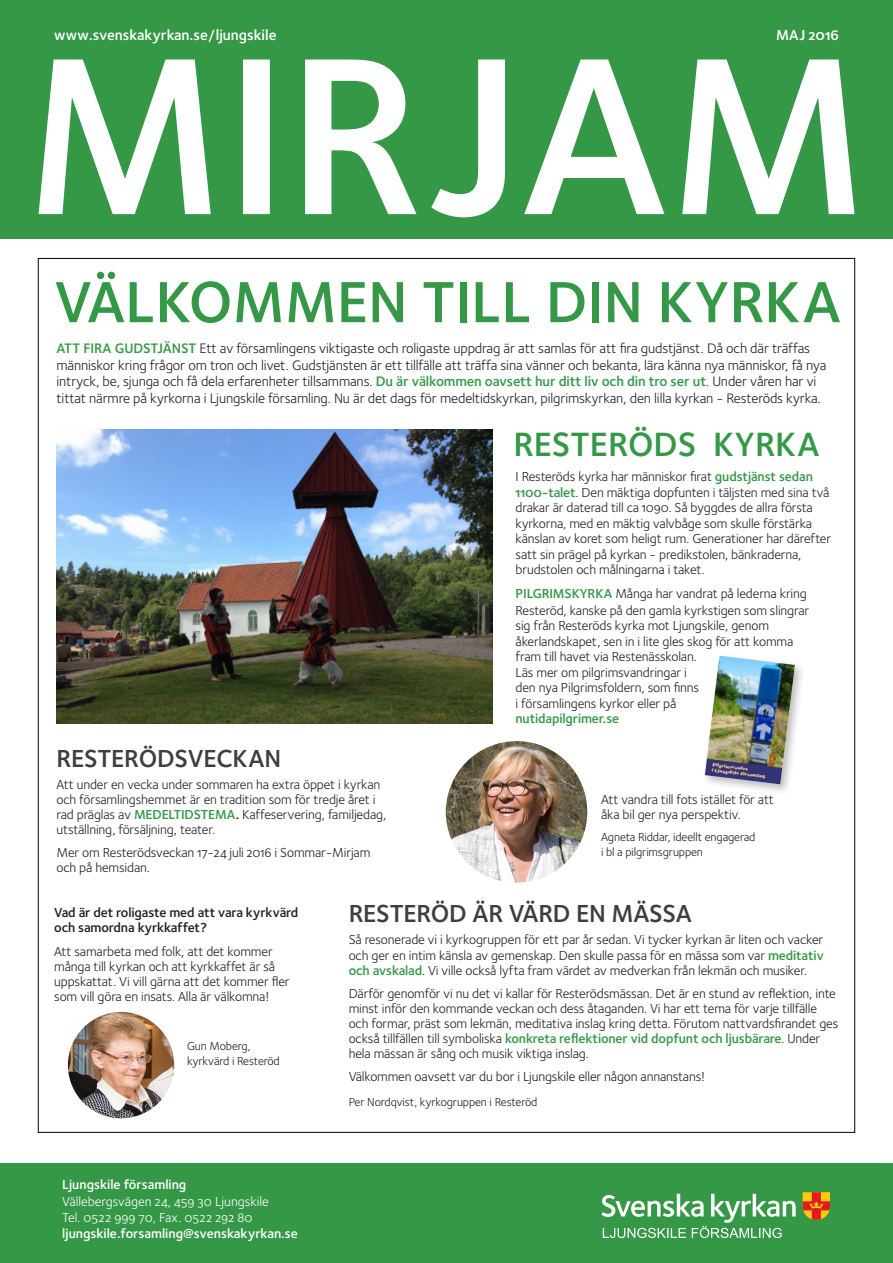
<style>
.page{position:relative;width:893px;height:1263px;background:#fff}
.page>*{position:absolute;margin:0;border:0;box-sizing:border-box;transform-origin:0 0}
.t1{font:60px "Foundry Sterling Demi OSF";color:#359847}
.t2{font:34.95px "Foundry Sterling Demi OSF";color:#359847}
.t3{font:25.5px "Foundry Sterling Demi OSF";letter-spacing:-.01em;color:#3e3e3f}
.t4{font:15px "Foundry Sterling Demi OSF";color:#fff}
.t5{font:14.25px/16.5px "Foundry Sterling Book OSF";letter-spacing:-.01em;color:#231f20}
.t6{font:13.5px/15.5px "Foundry Sterling Book OSF";letter-spacing:-.01em;color:#231f20}
.t7{font:13.5px "Foundry Sterling Book OSF";color:#fff}
.t8{font:13.5px "Foundry Sterling Demi OSF";color:#fff}
.t9{font:13.5px/15px "Foundry Sterling Demi OSF";letter-spacing:-.01em;color:#231f20}
.t10{font:12px "Foundry Sterling Book OSF";letter-spacing:-.01em;color:#231f20}
.t11{font:900 4.05px/5.4px "Hoefler Text";color:#fff}
.s1{font-family:"Foundry Sterling Demi OSF";color:#359847}
.s2{font-family:"Foundry Sterling Demi OSF"}
</style>
<div class="page">
<div style="left:0;top:0;width:893px;height:238px;background:#359847"></div>
<div style="left:0;top:1163px;width:893px;height:100px;background:#359847"></div>
<svg style="left:39px;top:59px;width:815px;height:158px"></svg>
<img style="left:68px;top:1012px;width:106px;height:106px;border-radius:53px">
<img style="left:57px;top:429px;width:436px;height:294px">
<svg style="left:803px;top:1192px;width:27px;height:28px"></svg>
<svg style="left:601px;top:1194px;width:195px;height:44px"></svg>
<div style="left:702px;top:652px;width:104px;height:144px;background:#231f20;opacity:.3"></div>
<img style="left:705px;top:656px;width:90px;height:128px">
<img style="left:446px;top:741px;width:141px;height:141px;border-radius:71px">
<p class="t4" style="left:54px;top:24px;width:224px">www.svenskakyrkan.se/ljungskile</p>
<p class="t4" style="left:776px;top:24px;width:64px">MAJ 2016</p>
<p class="t1" style="left:54px;top:260px;width:788px">VÄLKOMMEN TILL DIN KYRKA</p>
<p class="t5" style="left:57px;top:340px;width:771px"><span class="s1">ATT FIRA GUDSTJÄNST</span> Ett av församlingens viktigaste och roligaste uppdrag är att samlas för att fira gudstjänst. Då och där träffas människor kring frågor om tron och livet. Gudstjänsten är ett tillfälle att träffa sina vänner och bekanta, lära känna nya människor, få nya intryck, be, sjunga och få dela erfarenheter tillsammans. <span class="s1">Du är välkommen oavsett hur ditt liv och din tro ser ut</span>. Under våren har vi tittat närmre på kyrkorna i Ljungskile församling. Nu är det dags för medeltidskyrkan, pilgrimskyrkan, den lilla kyrkan - Resteröds kyrka.</p>
<p class="t2" style="left:513px;top:420px;width:308px">RESTERÖDS KYRKA</p>
<p class="t3" style="left:57px;top:740px;width:226px">RESTERÖDSVECKAN</p>
<p class="t6" style="left:57px;top:777px;width:331px;line-height:15px">Att under en vecka under sommaren ha extra öppet i kyrkan och församlingshemmet är en tradition som för tredje året i rad präglas av <span class="s1">MEDELTIDSTEMA</span><span class="s2">.</span> Kaffeservering, familjedag, utställning, försäljning, teater.</p>
<p class="t6" style="left:57px;top:844px;width:315px">Mer om Resterödsveckan 17-24 juli 2016 i Sommar-Mirjam</p>
<p class="t6" style="left:57px;top:859px;width:95px">och på hemsidan.</p>
<p class="t6" style="left:516px;top:468px;width:317px">I Resteröds kyrka har människor firat <span class="s1">gudstjänst sedan 1100-talet</span>. Den mäktiga dopfunten i täljsten med sina två drakar är daterad till ca 1090. Så byggdes de allra första kyrkorna, med en mäktig valvbåge som skulle förstärka känslan av koret som heligt rum. Generationer har därefter satt sin prägel på kyrkan - predikstolen, bänkraderna, brudstolen och målningarna i taket.</p>
<p class="t6" style="left:516px;top:585px;width:293px"><span class="s1">PILGRIMSKYRKA</span> Många har vandrat på lederna kring</p>
<p class="t6" style="left:516px;top:602px;width:295px">Resteröd, kanske på den gamla kyrkstigen som slingrar sig från Resteröds kyrka mot Ljungskile, genom åkerlandskapet, sen in i lite gles skog för att komma fram till havet via Restenässkolan.<br>Läs mer om pilgrimsvandringar i<br>den nya Pilgrimsfoldern, som finns<br>i församlingens kyrkor eller på<br><span class="s1">nutidapilgrimer.se</span></p>
<p class="t11" style="left:713px;top:762px;width:55px;rotate:7deg">Pilgrimsvandra<br>i Ljungskile församling</p>
<p class="t6" style="left:601px;top:791px;width:174px;line-height:15px">Att vandra till fots istället för att åka bil ger nya perspektiv.</p>
<p class="t10" style="left:601px;top:828px;width:156px">Agneta Riddar, ideellt engagerad</p>
<p class="t10" style="left:601px;top:843px;width:103px">i bl a pilgrimsgruppen</p>
<p class="t9" style="left:54px;top:904px;width:246px">Vad är det roligaste med att vara kyrkvärd och samordna kyrkkaffet?</p>
<p class="t6" style="left:54px;top:943px;width:237px;line-height:15px">Att samarbeta med folk, att det kommer många till kyrkan och att kyrkkaffet är så uppskattat. Vi vill gärna att det kommer fler som vill göra en insats. Alla är välkomna!</p>
<p class="t10" style="left:187px;top:1038px;width:65px">Gun Moberg,</p>
<p class="t10" style="left:187px;top:1053px;width:94px">kyrkvärd i Resteröd</p>
<p class="t8" style="left:62px;top:1175px;width:126px">Ljungskile församling</p>
<p class="t7" style="left:62px;top:1191px;width:208px">Vällebergsvägen 24, 459 30 Ljungskile</p>
<p class="t7" style="left:62px;top:1208px;width:192px">Tel. 0522 999 70, Fax. 0522 292 80</p>
<p class="t8" style="left:62px;top:1224px;width:237px">ljungskile.forsamling@svenskakyrkan.se</p>
<p class="t3" style="left:349px;top:895px;width:345px">RESTERÖD ÄR VÄRD EN MÄSSA</p>
<p class="t6" style="left:349px;top:932px;width:476px;text-align:justify">Så resonerade vi i kyrkogruppen för ett par år sedan. Vi tycker kyrkan är liten och vacker och ger en intim känsla av gemenskap. Den skulle passa för en mässa som var <span class="s1">meditativ och avskalad</span>. Vi ville också lyfta fram värdet av medverkan från lekmän och musiker.</p>
<p class="t6" style="left:349px;top:985px;width:491px">Därför genomför vi nu det vi kallar för Resterödsmässan. Det är en stund av reflektion, inte minst inför den kommande veckan och dess åtaganden. Vi har ett tema för varje tillfälle och formar, präst som lekmän, meditativa inslag kring detta. Förutom nattvardsfirandet ges också tillfällen till symboliska <span class="s1">konkreta reflektioner vid dopfunt och ljusbärare</span>. Under hela mässan är sång och musik viktiga inslag.</p>
<p class="t6" style="left:349px;top:1068px;width:358px">Välkommen oavsett var du bor i Ljungskile eller någon annanstans!</p>
<p class="t10" style="left:349px;top:1094px;width:190px">Per Nordqvist, kyrkogruppen i Resteröd</p>
</div>
